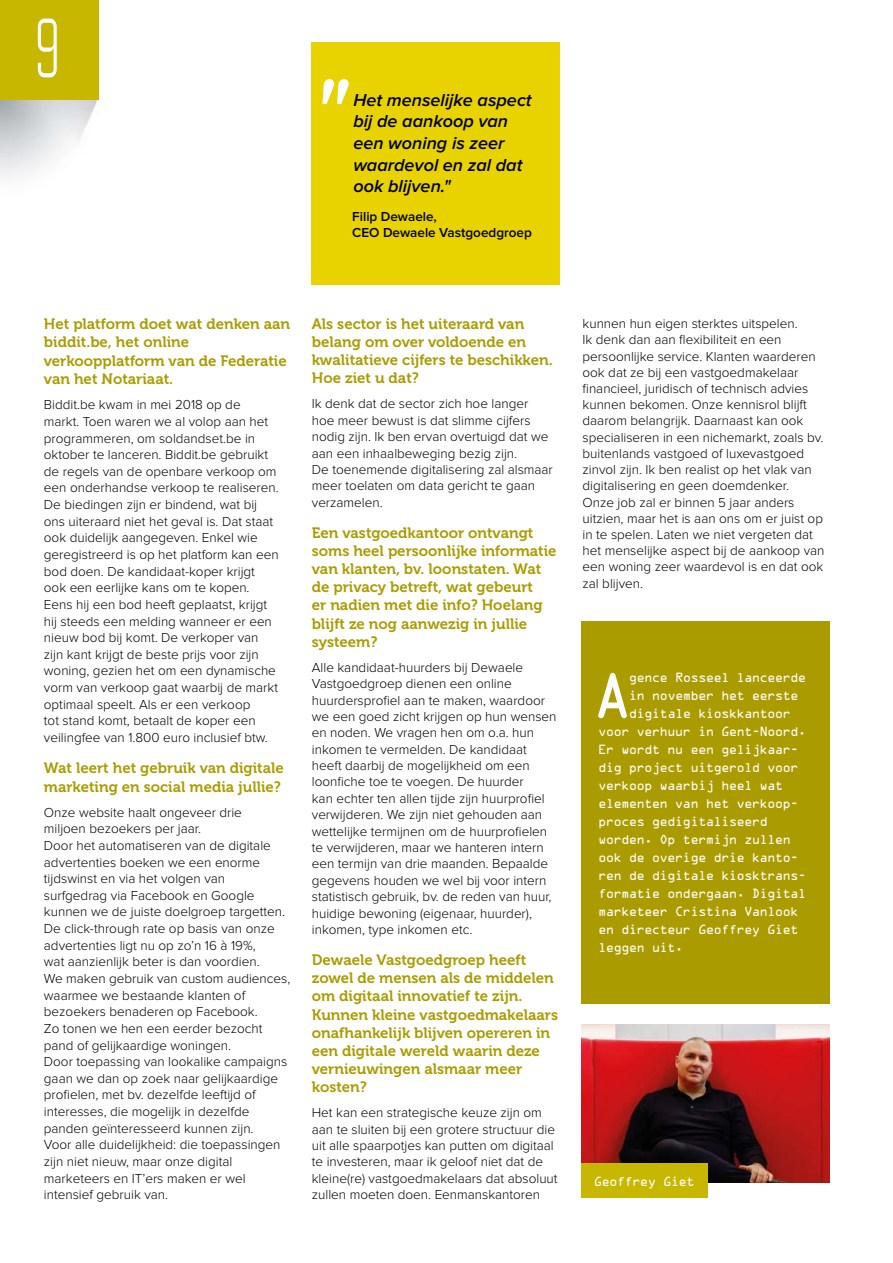
<style>
.page{position:relative;width:893px;height:1263px;background:#fff}
.page>*{position:absolute;margin:0;border:0;box-sizing:border-box;transform-origin:0 0}
.t1{font:300 84px "Refrigerator Deluxe";color:#fff;scale:.75 1}
.t2{font:58.2px "OCRA Std";color:#fff}
.t3{font:italic 600 18px/21.6px "Proxima Nova";color:#000}
.t4{font:15px/18.1px "Museo 700";color:#aa9c00}
.t5{font:300 13.5px/16.6px "Proxima Nova";color:#000}
.t6{font:600 13.5px/16.2px "Proxima Nova";color:#000}
.t7{font:12px "OCRA Std";letter-spacing:-.08em;color:#fff}
</style>
<div class="page">
<img style="left:0;top:99px;width:99px;height:78px">
<div style="left:0;top:0;width:99px;height:99px;background:#c8b700"></div>
<div style="left:312px;top:43px;width:248px;height:242px;background:#e8d300"></div>
<svg style="left:322px;top:79px;width:27px;height:25px"></svg>
<div style="left:581px;top:621px;width:248px;height:382px;background:#aa9c00"></div>
<img style="left:581px;top:1025px;width:248px;height:157px">
<div style="left:581px;top:1163px;width:126px;height:35px;background:#c8b700"></div>
<h1 class="t1" style="left:34px;top:-1px;width:37px">9</h1>
<h3 class="t3" style="left:353px;top:89px;width:180px">Het menselijke aspect bij de aankoop van een woning is zeer waardevol en zal dat ook blijven."</h3>
<p class="t6" style="left:352px;top:209px;width:181px">Filip Dewaele,<br>CEO Dewaele Vastgoedgroep</p>
<p class="t4" style="left:44px;top:315px;width:248px">Het platform doet wat denken aan biddit.be, het online verkoopplatform van de Federatie van het Notariaat.</p>
<p class="t5" style="left:44px;top:397px;width:236px">Biddit.be kwam in mei 2018 op de markt. Toen waren we al volop aan het programmeren, om soldandset.be in oktober te lanceren. Biddit.be gebruikt de regels van de openbare verkoop om een onderhandse verkoop te realiseren.<br>De biedingen zijn er bindend, wat bij ons uiteraard niet het geval is. Dat staat ook duidelijk aangegeven. Enkel wie geregistreerd is op het platform kan een bod doen. De kandidaat-koper krijgt ook een eerlijke kans om te kopen.<br>Eens hij een bod heeft geplaatst, krijgt hij steeds een melding wanneer er een nieuw bod bij komt. De verkoper van zijn kant krijgt de beste prijs voor zijn woning, gezien het om een dynamische vorm van verkoop gaat waarbij de markt optimaal speelt. Als er een verkoop<br>tot stand komt, betaalt de koper een veilingfee van 1.800 euro inclusief btw.</p>
<p class="t4" style="left:44px;top:759px;width:241px">Wat leert het gebruik van digitale marketing en social media jullie?</p>
<p class="t5" style="left:44px;top:804px;width:248px">Onze website haalt ongeveer drie<br>miljoen bezoekers per jaar.<br>Door het automatiseren van de digitale advertenties boeken we een enorme tijdswinst en via het volgen van surfgedrag via Facebook en Google kunnen we de juiste doelgroep targetten.<br>De click-through rate op basis van onze advertenties ligt nu op zo’n 16 à 19%,<br>wat aanzienlijk beter is dan voordien.<br>We maken gebruik van custom audiences, waarmee we bestaande klanten of bezoekers benaderen op Facebook.<br>Zo tonen we hen een eerder bezocht pand of gelijkaardige woningen.<br>Door toepassing van lookalike campaigns gaan we dan op zoek naar gelijkaardige profielen, met bv. dezelfde leeftijd of interesses, die mogelijk in dezelfde panden geïnteresseerd kunnen zijn.<br>Voor alle duidelijkheid: die toepassingen zijn niet nieuw, maar onze digital marketeers en IT’ers maken er wel intensief gebruik van.</p>
<p class="t4" style="left:312px;top:315px;width:242px">Als sector is het uiteraard van belang om over voldoende en kwalitatieve cijfers te beschikken.<br>Hoe ziet u dat?</p>
<p class="t5" style="left:312px;top:396px;width:243px">Ik denk dat de sector zich hoe langer hoe meer bewust is dat slimme cijfers nodig zijn. Ik ben ervan overtuigd dat we aan een inhaalbeweging bezig zijn.<br>De toenemende digitalisering zal alsmaar meer toelaten om data gericht te gaan verzamelen.</p>
<p class="t4" style="left:312px;top:524px;width:246px">Een vastgoedkantoor ontvangt soms heel persoonlijke informatie van klanten, bv. loonstaten. Wat de privacy betreft, wat gebeurt<br>er nadien met die info? Hoelang blijft ze nog aanwezig in jullie systeem?</p>
<p class="t5" style="left:312px;top:659px;width:246px">Alle kandidaat-huurders bij Dewaele Vastgoedgroep dienen een online huurdersprofiel aan te maken, waardoor we een goed zicht krijgen op hun wensen en noden. We vragen hen om o.a. hun inkomen te vermelden. De kandidaat heeft daarbij de mogelijkheid om een loonfiche toe te voegen. De huurder<br>kan echter ten allen tijde zijn huurprofiel verwijderen. We zijn niet gehouden aan wettelijke termijnen om de huurprofielen te verwijderen, maar we hanteren intern een termijn van drie maanden. Bepaalde gegevens houden we wel bij voor intern statistisch gebruik, bv. de reden van huur, huidige bewoning (eigenaar, huurder), inkomen, type inkomen etc.</p>
<p class="t4" style="left:312px;top:951px;width:248px">Dewaele Vastgoedgroep heeft zowel de mensen als de middelen om digitaal innovatief te zijn.<br>Kunnen kleine vastgoedmakelaars onafhankelijk blijven opereren in een digitale wereld waarin deze vernieuwingen alsmaar meer kosten?</p>
<p class="t5" style="left:312px;top:1105px;width:247px">Het kan een strategische keuze zijn om aan te sluiten bij een grotere structuur die uit alle spaarpotjes kan putten om digitaal te investeren, maar ik geloof niet dat de kleine(re) vastgoedmakelaars dat absoluut zullen moeten doen. Eenmanskantoren</p>
<p class="t5" style="left:583px;top:316px;width:244px;line-height:16.2px">kunnen hun eigen sterktes uitspelen.<br>Ik denk dan aan flexibiliteit en een persoonlijke service. Klanten waarderen ook dat ze bij een vastgoedmakelaar financieel, juridisch of technisch advies kunnen bekomen. Onze kennisrol blijft daarom belangrijk. Daarnaast kan ook specialiseren in een nichemarkt, zoals bv. buitenlands vastgoed of luxevastgoed zinvol zijn. Ik ben realist op het vlak van digitalisering en geen doemdenker.<br>Onze job zal er binnen 5 jaar anders uitzien, maar het is aan ons om er juist op in te spelen. Laten we niet vergeten dat het menselijke aspect bij de aankoop van een woning zeer waardevol is en dat ook zal blijven.</p>
<h2 class="t2" style="left:592px;top:670px;width:43px">A</h2>
<p class="t7" style="left:629px;top:672px;width:179px">gence Rosseel lanceerde</p>
<p class="t7" style="left:629px;top:690px;width:171px">in november het eerste</p>
<p class="t7" style="left:629px;top:708px;width:164px">digitale kioskkantoor</p>
<p class="t7" style="left:598px;top:726px;width:210px">voor verhuur in Gent-Noord.</p>
<p class="t7" style="left:598px;top:744px;width:202px">Er wordt nu een gelijkaar-</p>
<p class="t7" style="left:598px;top:762px;width:202px">dig project uitgerold voor</p>
<p class="t7" style="left:598px;top:780px;width:187px">verkoop waarbij heel wat</p>
<p class="t7" style="left:598px;top:798px;width:202px">elementen van het verkoop-</p>
<p class="t7" style="left:598px;top:816px;width:171px">proces gedigitaliseerd</p>
<p class="t7" style="left:598px;top:834px;width:194px">worden. Op termijn zullen</p>
<p class="t7" style="left:598px;top:852px;width:202px">ook de overige drie kanto-</p>
<p class="t7" style="left:598px;top:870px;width:210px">ren de digitale kiosktrans-</p>
<p class="t7" style="left:598px;top:888px;width:210px">formatie ondergaan. Digital</p>
<p class="t7" style="left:598px;top:906px;width:202px">marketeer Cristina Vanlook</p>
<p class="t7" style="left:598px;top:924px;width:202px">en directeur Geoffrey Giet</p>
<p class="t7" style="left:598px;top:942px;width:87px">leggen uit.</p>
<p class="t7" style="left:594px;top:1176px;width:102px">Geoffrey Giet</p>
</div>
